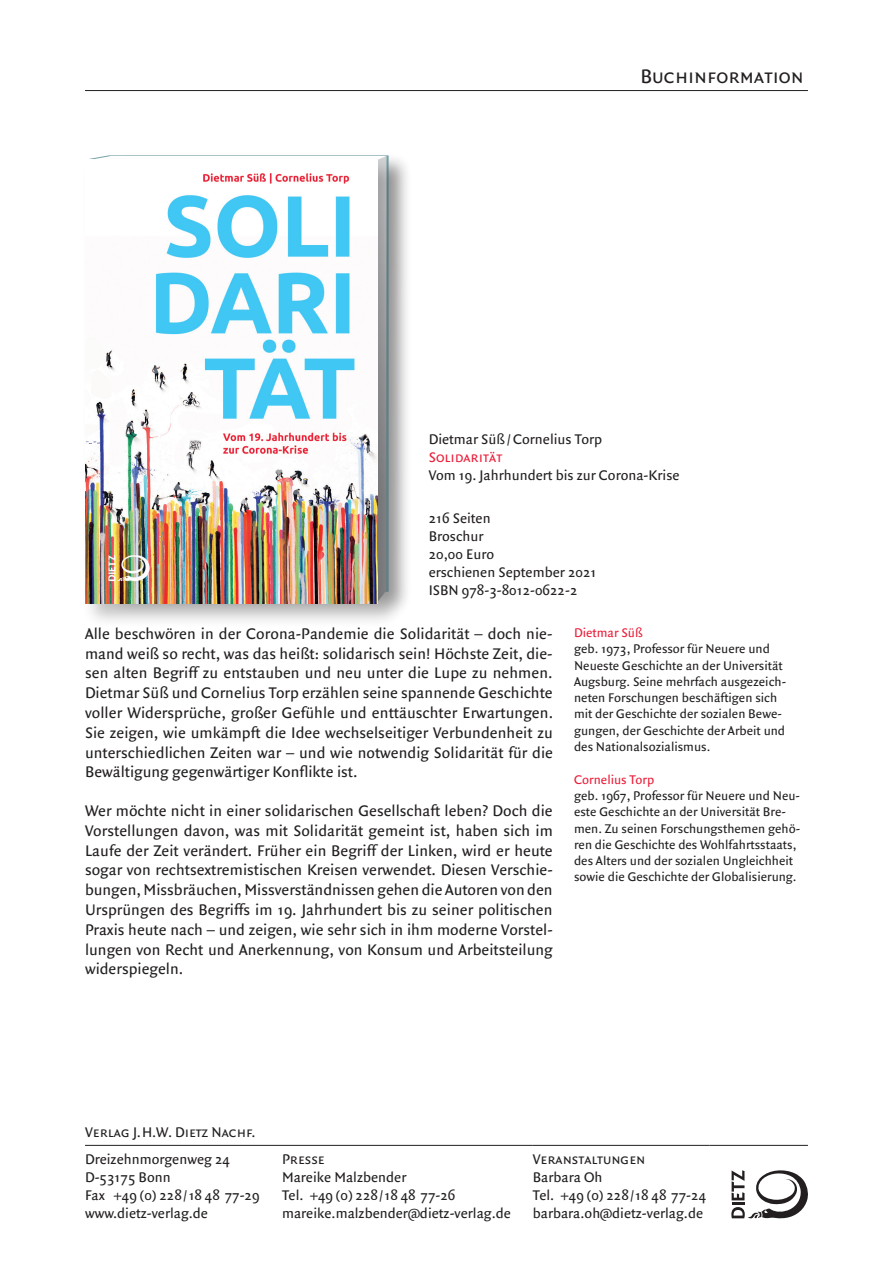
<style>
.page{position:relative;width:893px;height:1263px;background:#fff}
.page>*{position:absolute;margin:0;border:0;box-sizing:border-box;transform-origin:0 0}
.t1{font:21px "Quadraat Sans Small Caps";color:#231f20}
.t2{font:16.5px/19.8px "Quadraat Sans";color:#231f20;text-align:justify}
.t3{font:15px/18px "Quadraat Sans";color:#231f20}
.t4{font:15px "Quadraat Sans Small Caps";color:#231f20}
.t5{font:15px "Quadraat Sans Small Caps";color:#eb1d39}
.t6{font:13.5px/16.2px "Quadraat Sans";color:#231f20}
.t7{font:13.5px "Quadraat Sans";color:#eb1d39}
</style>
<div class="page">
<hr style="left:85px;top:90px;width:723px;height:1px;background:#231f20">
<hr style="left:85px;top:1145px;width:197px;height:1px;background:#231f20">
<hr style="left:282px;top:1145px;width:251px;height:1px;background:#231f20">
<hr style="left:533px;top:1145px;width:177px;height:1px;background:#231f20">
<hr style="left:710px;top:1145px;width:98px;height:1px;background:#231f20">
<svg style="left:731px;top:1170px;width:77px;height:48px"></svg>
<div style="left:371px;top:154px;width:40px;height:471px;background:#231f20;opacity:.28"></div>
<div style="left:81px;top:156px;width:321px;height:473px;background:#231f20;opacity:.28"></div>
<img style="left:85px;top:160px;width:292px;height:444px">
<p class="t1" style="left:640px;top:64px;width:165px">Buchinformation</p>
<p class="t3" style="left:429px;top:430px;width:175px">Dietmar Süß/Cornelius Torp</p>
<p class="t5" style="left:429px;top:448px;width:75px">Solidarität</p>
<p class="t3" style="left:429px;top:466px;width:252px">Vom 19. Jahrhundert bis zur Corona-Krise</p>
<p class="t3" style="left:429px;top:510px;width:169px">216 Seiten<br>Broschur<br>20,00 Euro<br>erschienen September 2021<br>ISBN 978-3-8012-0622-2</p>
<p class="t2" style="left:85px;top:624px;width:470px">Alle beschwören in der Corona-Pandemie die Solidarität – doch nie&shy;mand weiß so recht, was das heißt: solidarisch sein! Höchste Zeit, die&shy;sen alten Begriff zu entstauben und neu unter die Lupe zu nehmen.<br>Dietmar Süß und Cornelius Torp erzählen seine spannende Geschichte voller Widersprüche, großer Gefühle und enttäuschter Erwartungen.<br>Sie zeigen, wie umkämpft die Idee wechselseitiger Verbundenheit zu unterschiedlichen Zeiten war – und wie notwendig Solidarität für die Bewältigung gegenwärtiger Konflikte ist.</p>
<p class="t2" style="left:85px;top:801px;width:469px">Wer möchte nicht in einer solidarischen Gesellschaft leben? Doch die Vorstellungen davon, was mit Solidarität gemeint ist, haben sich im Laufe der Zeit verändert. Früher ein Begriff der Linken, wird er heute sogar von rechtsextremistischen Kreisen verwendet. Diesen Verschie&shy;bungen, Missbräuchen, Missverständnissen gehen die Autoren von den Ursprüngen des Begriffs im 19. Jahrhundert bis zu seiner politischen Praxis heute nach – und zeigen, wie sehr sich in ihm moderne Vorstel&shy;lungen von Recht und Anerkennung, von Konsum und Arbeitsteilung widerspiegeln.</p>
<p class="t7" style="left:574px;top:625px;width:70px">Dietmar Süß</p>
<p class="t6" style="left:574px;top:641px;width:214px">geb. 1973, Professor für Neuere und Neueste Geschichte an der Universität Augsburg. Seine mehrfach ausgezeich&shy;neten Forschungen beschäftigen sich mit der Geschichte der sozialen Bewe&shy;gungen, der Geschichte der Arbeit und des Nationalsozialismus.</p>
<p class="t7" style="left:574px;top:772px;width:82px">Cornelius Torp</p>
<p class="t6" style="left:574px;top:788px;width:228px">geb. 1967, Professor für Neuere und Neu&shy;este Geschichte an der Universität Bre&shy;men. Zu seinen Forschungsthemen gehö&shy;ren die Geschichte des Wohlfahrtsstaats, des Alters und der sozialen Ungleichheit sowie die Geschichte der Globalisierung.</p>
<p class="t4" style="left:85px;top:1123px;width:172px">Verlag J.H.W. Dietz Nachf.</p>
<p class="t3" style="left:85px;top:1151px;width:176px">Dreizehnmorgenweg 24<br>D-53175 Bonn<br>Fax +49 (0) 228/18 48 77-29 www.dietz-verlag.de</p>
<p class="t4" style="left:282px;top:1151px;width:44px">Presse</p>
<p class="t3" style="left:282px;top:1169px;width:230px">Mareike Malzbender<br>Tel. +49 (0) 228/18 48 77-26 mareike.malzbender@dietz-verlag.de</p>
<p class="t4" style="left:533px;top:1151px;width:114px">Veranstaltungen</p>
<p class="t3" style="left:533px;top:1169px;width:175px">Barbara Oh<br>Tel. +49 (0) 228/18 48 77-24 barbara.oh@dietz-verlag.de</p>
</div>
